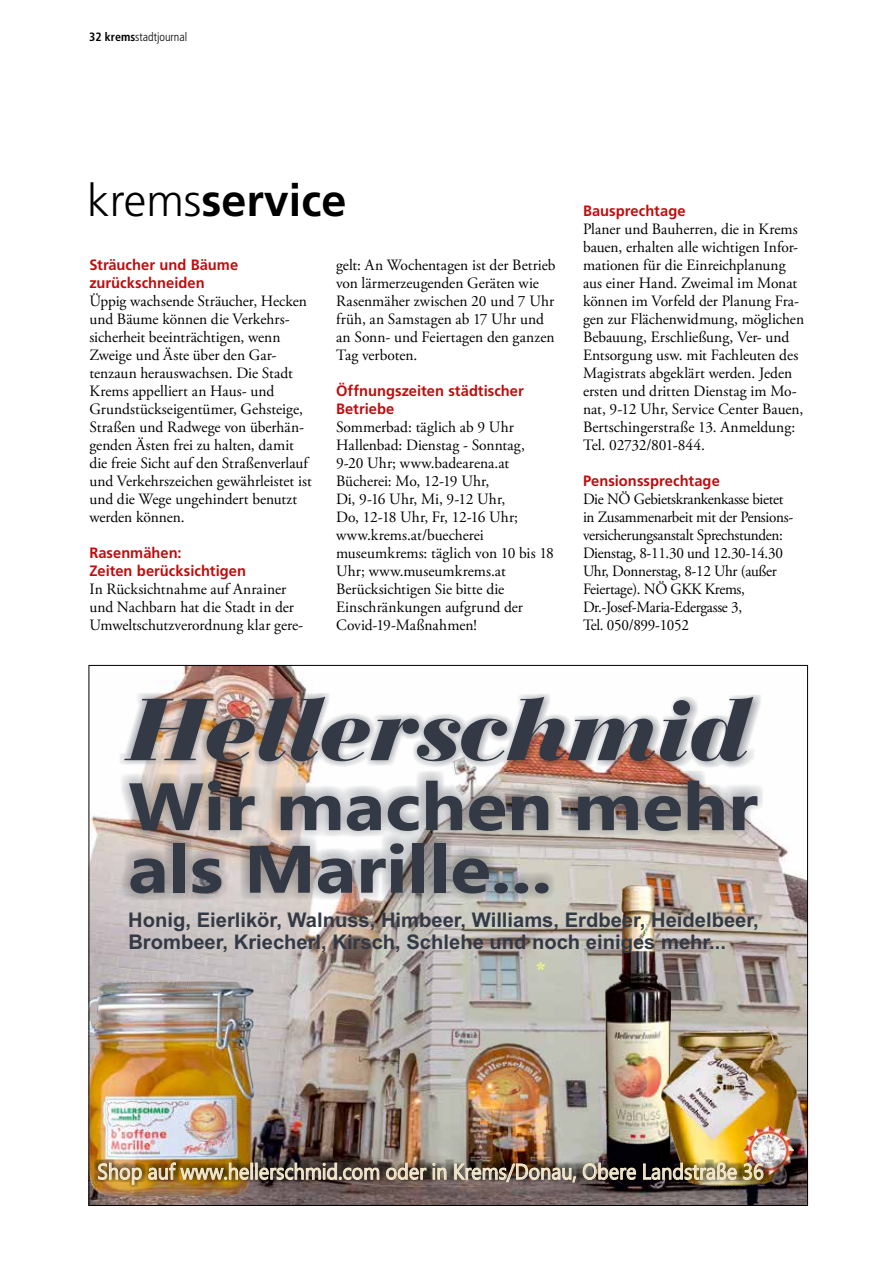
<style>
.page{position:relative;width:893px;height:1263px;background:#fff}
.page>*{position:absolute;margin:0;border:0;box-sizing:border-box;transform-origin:0 0}
.t1{font:700 66.9px/62.6px "Ebrima";color:#333945;scale:1.12 1}
.t2{font:700 45px "Frutiger";color:#000}
.t3{font:24.45px "Arial";color:#fff}
.t4{font:21.9px "Ebrima";color:#f4e9ce;scale:.91 1}
.t5{font:700 20.25px/22.5px "Arial";color:#333945}
.t6{font:15.75px/18px "Adobe Garamond Pro";letter-spacing:-.005em;color:#000}
.t7{font:15.75px/18px "Adobe Garamond Pro";letter-spacing:-.005em;color:#000;scale:.96 1}
.t8{font:700 15px/18px "Frutiger";color:#c00d0e}
.t9{font:300 condensed 12px "Frutiger";color:#000}
.s1{font-weight:700}
.s2{font-weight:300}
</style>
<div class="page">
<img style="left:91px;top:667px;width:715px;height:537px">
<img style="left:91px;top:982px;width:163px;height:215px">
<img style="left:120px;top:770px;width:643px;height:132px">
<img style="left:119px;top:692px;width:643px;height:77px">
<svg style="left:124px;top:697px;width:629px;height:64px"></svg>
<svg style="left:536px;top:962px;width:9px;height:8px"></svg>
<img style="left:605px;top:884px;width:66px;height:275px">
<img style="left:661px;top:1024px;width:135px;height:135px">
<img style="left:743px;top:1125px;width:50px;height:34px">
<div style="left:94px;top:1159px;width:703px;height:29px;background:#000;opacity:.98"></div>
<svg style="left:98px;top:1163px;width:44px;height:21px"></svg>
<img style="left:148px;top:1162px;width:231px;height:18px">
<svg style="left:386px;top:1163px;width:40px;height:17px"></svg>
<svg style="left:433px;top:1163px;width:13px;height:16px"></svg>
<svg style="left:454px;top:1163px;width:122px;height:19px;background:#7f7264"></svg>
<svg style="left:583px;top:1163px;width:53px;height:17px"></svg>
<svg style="left:643px;top:1162px;width:94px;height:18px;background:#857b5c"></svg>
<svg style="left:743px;top:1163px;width:20px;height:17px"></svg>
<p class="t9" style="left:89px;top:30px;width:99px"><span class="s1">32 krems</span>stadtjournal</p>
<h2 class="t2" style="left:87px;top:174px;width:261px"><span class="s2">krems</span>service</h2>
<p class="t8" style="left:89px;top:255px;width:150px">Sträucher und Bäume zurückschneiden</p>
<p class="t6" style="left:89px;top:292px;width:224px">Üppig wachsende Sträucher, Hecken und Bäume können die Verkehrs&shy;sicherheit beeinträchtigen, wenn<br>Zweige und Äste über den Gar&shy;tenzaun herauswachsen. Die Stadt<br>Krems appelliert an Haus- und<br>Grundstückseigentümer, Gehsteige,<br>Straßen und Radwege von überhän&shy;genden Ästen frei zu halten, damit die freie Sicht auf den Straßenverlauf und Verkehrszeichen gewährleistet ist und die Wege ungehindert benutzt werden können.</p>
<p class="t8" style="left:89px;top:543px;width:158px">Rasenmähen:<br>Zeiten berücksichtigen</p>
<p class="t6" style="left:89px;top:580px;width:215px">In Rücksichtnahme auf Anrainer und Nachbarn hat die Stadt in der<br>Umweltschutzverordnung klar gere-</p>
<p class="t6" style="left:336px;top:256px;width:221px">gelt: An Wochentagen ist der Betrieb von lärmerzeugenden Geräten wie<br>Rasenmäher zwischen 20 und 7 Uhr früh, an Samstagen ab 17 Uhr und an Sonn- und Feiertagen den ganzen<br>Tag verboten.</p>
<p class="t8" style="left:336px;top:381px;width:189px">Öffnungszeiten städtischer<br>Betriebe</p>
<p class="t6" style="left:336px;top:418px;width:219px">Sommerbad: täglich ab 9 Uhr<br>Hallenbad: Dienstag - Sonntag,<br>9-20 Uhr; www.badearena.at<br>Bücherei: Mo, 12-19 Uhr,<br>Di, 9-16 Uhr, Mi, 9-12 Uhr,<br>Do, 12-18 Uhr, Fr, 12-16 Uhr; www.krems.at/buecherei museumkrems: täglich von 10 bis 18<br>Uhr; www.museumkrems.at<br>Berücksichtigen Sie bitte die<br>Einschränkungen aufgrund der<br>Covid-19-Maßnahmen!</p>
<p class="t8" style="left:583px;top:201px;width:104px">Bausprechtage</p>
<p class="t6" style="left:583px;top:220px;width:223px">Planer und Bauherren, die in Krems bauen, erhalten alle wichtigen Infor&shy;mationen für die Einreichplanung aus einer Hand. Zweimal im Monat können im Vorfeld der Planung Fra&shy;gen zur Flächenwidmung, möglichen Bebauung, Erschließung, Ver- und Entsorgung usw. mit Fachleuten des Magistrats abgeklärt werden. Jeden ersten und dritten Dienstag im Mo&shy;nat, 9-12 Uhr, Service Center Bauen, Bertschingerstraße 13. Anmeldung:<br>Tel. 02732/801-844.</p>
<p class="t8" style="left:583px;top:471px;width:138px">Pensionssprechtage</p>
<p class="t7" style="left:583px;top:490px;width:220px">Die NÖ Gebietskrankenkasse bietet in Zusammenarbeit mit der Pensions&shy;versicherungsanstalt Sprechstunden:<br>Dienstag, 8-11.30 und 12.30-14.30<br>Uhr, Donnerstag, 8-12 Uhr (außer<br>Feiertage). NÖ GKK Krems,<br>Dr.-Josef-Maria-Edergasse 3,<br>Tel. 050/899-1052</p>
<h1 class="t1" style="left:128px;top:778px;width:564px">Wir machen mehr als Marille...</h1>
<p class="t5" style="left:128px;top:909px;width:632px">Honig, Eierlikör, Walnuss, Himbeer, Williams, Erdbeer, Heidelbeer,<br>Brombeer, Kriecherl, Kirsch, Schlehe und noch einiges mehr...</p>
<h3 class="t3" style="left:536px;top:956px;width:11px">*</h3>
<h3 class="t4" style="left:97px;top:1156px;width:734px">Shop auf www.hellerschmid.com oder in Krems/Donau, Obere Landstraße 36</h3>
</div>
